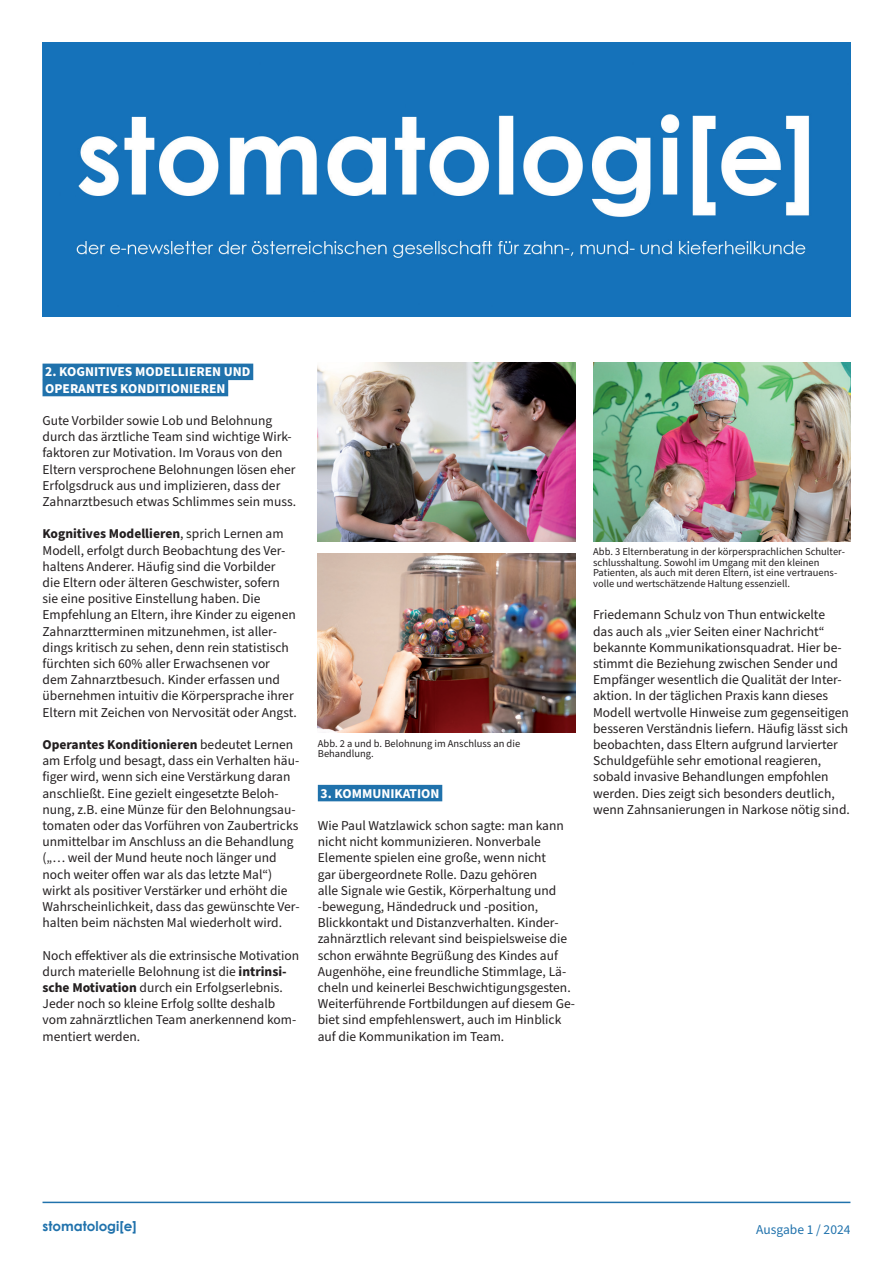
<style>
.page{position:relative;width:893px;height:1263px;background:#fff}
.page>*{position:absolute;margin:0;border:0;box-sizing:border-box;transform-origin:0 0}
.t1{font:13.5px/16.2px "Source Sans Pro";color:#231f20}
.t2{font:700 13.5px/16.2px "Source Sans Pro";color:#fff}
.t3{font:700 13.5px "Century Gothic";color:#2072ac}
.t4{font:13.5px "Source Sans Pro";color:#2072ac}
.t5{font:10.5px/10.5px "Source Sans Pro";color:#231f20}
.s1{font-weight:700}
</style>
<div class="page">
<img style="left:43px;top:43px;width:807px;height:274px">
<div style="left:43px;top:364px;width:210px;height:16px;background:#2072ac"></div>
<div style="left:43px;top:380px;width:185px;height:16px;background:#2072ac"></div>
<div style="left:318px;top:785px;width:124px;height:16px;background:#2072ac"></div>
<hr style="left:43px;top:1201px;width:807px;height:2px;background:#2072ac">
<img style="left:318px;top:362px;width:257px;height:179px">
<img style="left:318px;top:554px;width:257px;height:178px">
<img style="left:593px;top:362px;width:257px;height:179px">
<p class="t2" style="left:45px;top:364px;width:207px">2. KOGNITIVES MODELLIEREN UND<br>OPERANTES KONDITIONIEREN</p>
<p class="t1" style="left:43px;top:413px;width:255px">Gute Vorbilder sowie Lob und Belohnung durch das ärztliche Team sind wichtige Wirk&shy;faktoren zur Motivation. Im Voraus von den Eltern versprochene Belohnungen lösen eher Erfolgsdruck aus und implizieren, dass der Zahnarztbesuch etwas Schlimmes sein muss.</p>
<p class="t1" style="left:43px;top:526px;width:256px"><span class="s1">Kognitives Modellieren</span>, sprich Lernen am Modell, erfolgt durch Beobachtung des Ver&shy;haltens Anderer. Häufig sind die Vorbilder<br>die Eltern oder älteren Geschwister, sofern sie eine positive Einstellung haben. Die Empfehlung an Eltern, ihre Kinder zu eigenen Zahnarztterminen mitzunehmen, ist aller&shy;dings kritisch zu sehen, denn rein statistisch fürchten sich 60% aller Erwachsenen vor dem Zahnarztbesuch. Kinder erfassen und übernehmen intuitiv die Körpersprache ihrer Eltern mit Zeichen von Nervosität oder Angst.</p>
<p class="t1" style="left:43px;top:737px;width:258px"><span class="s1">Operantes Konditionieren</span> bedeutet Lernen am Erfolg und besagt, dass ein Verhalten häu&shy;figer wird, wenn sich eine Verstärkung daran anschließt. Eine gezielt eingesetzte Beloh&shy;nung, z.B. eine Münze für den Belohnungsau&shy;tomaten oder das Vorführen von Zaubertricks unmittelbar im Anschluss an die Behandlung („… weil der Mund heute noch länger und noch weiter offen war als das letzte Mal“) wirkt als positiver Verstärker und erhöht die Wahrscheinlichkeit, dass das gewünschte Ver&shy;halten beim nächsten Mal wiederholt wird.</p>
<p class="t1" style="left:43px;top:947px;width:258px">Noch effektiver als die extrinsische Motivation durch materielle Belohnung ist die <span class="s1">intrinsi&shy;sche Motivation</span> durch ein Erfolgserlebnis.<br>Jeder noch so kleine Erfolg sollte deshalb vom zahnärztlichen Team anerkennend kom&shy;mentiert werden.</p>
<p class="t5" style="left:318px;top:738px;width:204px">Abb. 2 a und b. Belohnung im Anschluss an die<br>Behandlung.</p>
<p class="t2" style="left:321px;top:785px;width:121px">3. KOMMUNIKATION</p>
<p class="t1" style="left:318px;top:818px;width:259px">Wie Paul Watzlawick schon sagte: man kann nicht nicht kommunizieren. Nonverbale Elemente spielen eine große, wenn nicht<br>gar übergeordnete Rolle. Dazu gehören<br>alle Signale wie Gestik, Körperhaltung und -bewegung, Händedruck und -position, Blickkontakt und Distanzverhalten. Kinder&shy;zahnärztlich relevant sind beispielsweise die schon erwähnte Begrüßung des Kindes auf Augenhöhe, eine freundliche Stimmlage, Lä&shy;cheln und keinerlei Beschwichtigungsgesten.<br>Weiterführende Fortbildungen auf diesem Ge&shy;biet sind empfehlenswert, auch im Hinblick auf die Kommunikation im Team.</p>
<p class="t5" style="left:593px;top:547px;width:253px">Abb. 3 Elternberatung in der körpersprachlichen Schulter&shy;schlusshaltung. Sowohl im Umgang mit den kleinen Patienten, als auch mit deren Eltern, ist eine vertrauens&shy;volle und wertschätzende Haltung essenziell.</p>
<p class="t1" style="left:593px;top:607px;width:258px">Friedemann Schulz von Thun entwickelte<br>das auch als „vier Seiten einer Nachricht“ bekannte Kommunikationsquadrat. Hier be&shy;stimmt die Beziehung zwischen Sender und Empfänger wesentlich die Qualität der Inter&shy;aktion. In der täglichen Praxis kann dieses Modell wertvolle Hinweise zum gegenseitigen besseren Verständnis liefern. Häufig lässt sich beobachten, dass Eltern aufgrund larvierter Schuldgefühle sehr emotional reagieren, sobald invasive Behandlungen empfohlen werden. Dies zeigt sich besonders deutlich, wenn Zahnsanierungen in Narkose nötig sind.</p>
<p class="t3" style="left:43px;top:1215px;width:96px">stomatologi[e]</p>
<p class="t4" style="left:756px;top:1221px;width:96px">Ausgabe 1 / 2024</p>
</div>
